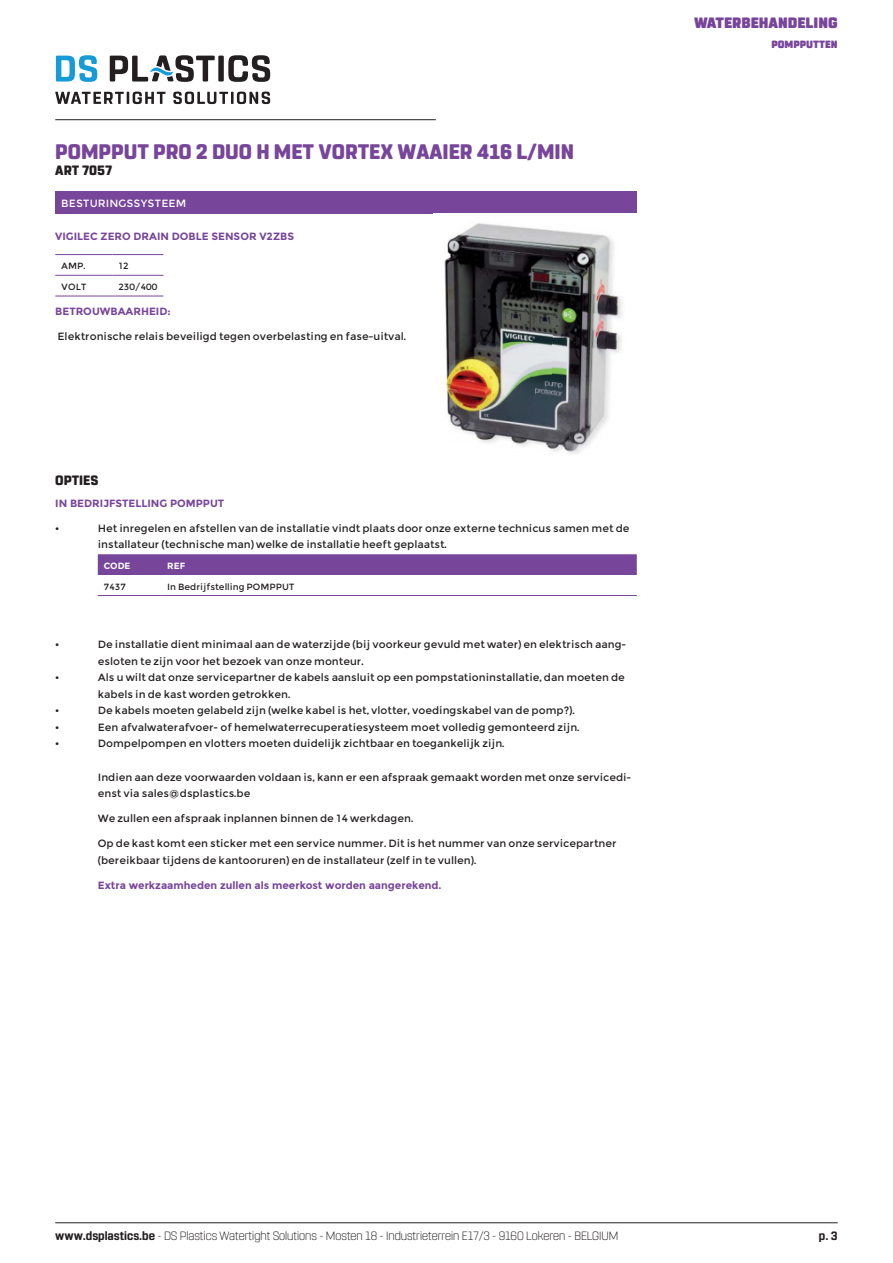
<style>
.page{position:relative;width:893px;height:1263px;background:#fff}
.page>*{position:absolute;margin:0;border:0;box-sizing:border-box;transform-origin:0 0}
.grote_titel{font:800 21px "Rohn Rounded";color:#77469b}
.t1{font:900 15px "Rohn Rounded";color:#77469b}
.t2{font:800 13.5px "Rohn Rounded";color:#231f20}
.t3{font:300 12px "Rohn Rounded";color:#231f20}
.t4{font:700 12px "Rohn Rounded";color:#231f20}
.lopende_tekst_opties{font:10.5px/16.5px "Montserrat";color:#231f20}
.titel_opsomming{font:700 10.5px "Montserrat";color:#77469b}
.lopende_tekst_zonder_insprong{font:10.5px "Montserrat";color:#231f20}
.lopende_tekst_opties-2{font:700 10.5px "Montserrat";color:#77469b}
.inhoud_tabel{font:10.5px "Montserrat";color:#fff}
.t5{font:900 10.5px "Rohn Rounded";color:#77469b}
.tabelinhoud{font:9px "Montserrat";color:#231f20}
.HEADER_TABEL{font:700 9px "Montserrat";color:#fff}
.s1{font-weight:700}
</style>
<div class="page">
<hr style="left:55px;top:119px;width:381px;height:1px;background:#231f20">
<svg style="left:56px;top:55px;width:41px;height:27px"></svg>
<svg style="left:55px;top:92px;width:215px;height:12px"></svg>
<svg style="left:110px;top:55px;width:160px;height:27px"></svg>
<hr style="left:55px;top:1222px;width:783px;height:1px;background:#231f20">
<div style="left:98px;top:554px;width:539px;height:21px;background:#77469b"></div>
<hr style="left:98px;top:595px;width:63px;height:1px;background:#77469b">
<hr style="left:161px;top:595px;width:476px;height:1px;background:#77469b">
<hr style="left:55px;top:254px;width:57px;height:1px;background:#77469b">
<hr style="left:112px;top:254px;width:51px;height:1px;background:#77469b">
<hr style="left:55px;top:275px;width:57px;height:1px;background:#77469b">
<hr style="left:112px;top:275px;width:51px;height:1px;background:#77469b">
<hr style="left:55px;top:296px;width:57px;height:1px;background:#77469b">
<hr style="left:112px;top:296px;width:51px;height:1px;background:#77469b">
<div style="left:55px;top:191px;width:582px;height:22px;background:#77469b"></div>
<img style="left:444px;top:223px;width:178px;height:231px">
<p class="grote_titel" style="left:55px;top:139px;width:520px">POMPPUT PRO 2 DUO H MET VORTEX WAAIER 416 L/MIN</p>
<p class="t2" style="left:55px;top:162px;width:59px">ART 7057</p>
<p class="inhoud_tabel" style="left:61px;top:197px;width:127px">BESTURINGSSYSTEEM</p>
<p class="titel_opsomming" style="left:55px;top:230px;width:240px">VIGILEC ZERO DRAIN DOBLE SENSOR V2ZBS</p>
<p class="tabelinhoud" style="left:61px;top:261px;width:26px">AMP.</p>
<p class="tabelinhoud" style="left:118px;top:261px;width:12px">12</p>
<p class="tabelinhoud" style="left:61px;top:281px;width:27px">VOLT</p>
<p class="tabelinhoud" style="left:118px;top:281px;width:41px">230/400</p>
<p class="titel_opsomming" style="left:55px;top:305px;width:117px">BETROUWBAARHEID:</p>
<p class="lopende_tekst_zonder_insprong" style="left:57px;top:330px;width:350px">Elektronische relais beveiligd tegen overbelasting en fase-uitval.</p>
<p class="t2" style="left:55px;top:473px;width:45px">OPTIES</p>
<p class="titel_opsomming" style="left:55px;top:497px;width:171px">IN BEDRIJFSTELLING POMPPUT</p>
<p class="lopende_tekst_opties" style="left:55px;top:520px;width:6px">•</p>
<p class="lopende_tekst_opties" style="left:98px;top:520px;width:533px">Het inregelen en afstellen van de installatie vindt plaats door onze externe technicus samen met de installateur (technische man) welke de installatie heeft geplaatst.</p>
<p class="HEADER_TABEL" style="left:104px;top:560px;width:28px">CODE</p>
<p class="HEADER_TABEL" style="left:167px;top:560px;width:19px">REF</p>
<p class="tabelinhoud" style="left:104px;top:581px;width:24px">7437</p>
<p class="tabelinhoud" style="left:167px;top:581px;width:129px">In Bedrijfstelling POMPPUT</p>
<p class="lopende_tekst_opties" style="left:55px;top:636px;width:6px">•</p>
<p class="lopende_tekst_opties" style="left:98px;top:636px;width:530px">De installatie dient minimaal aan de waterzijde (bij voorkeur gevuld met water) en elektrisch aang&shy;esloten te zijn voor het bezoek van onze monteur.</p>
<p class="lopende_tekst_opties" style="left:55px;top:669px;width:6px">•</p>
<p class="lopende_tekst_opties" style="left:98px;top:669px;width:529px">Als u wilt dat onze servicepartner de kabels aansluit op een pompstationinstallatie, dan moeten de kabels in de kast worden getrokken.</p>
<p class="lopende_tekst_opties" style="left:55px;top:702px;width:6px">•</p>
<p class="lopende_tekst_opties" style="left:98px;top:702px;width:478px">De kabels moeten gelabeld zijn (welke kabel is het, vlotter, voedingskabel van de pomp?).</p>
<p class="lopende_tekst_opties" style="left:55px;top:719px;width:6px">•</p>
<p class="lopende_tekst_opties" style="left:98px;top:719px;width:483px">Een afvalwaterafvoer- of hemelwaterrecuperatiesysteem moet volledig gemonteerd zijn.</p>
<p class="lopende_tekst_opties" style="left:55px;top:735px;width:6px">•</p>
<p class="lopende_tekst_opties" style="left:98px;top:735px;width:408px">Dompelpompen en vlotters moeten duidelijk zichtbaar en toegankelijk zijn.</p>
<p class="lopende_tekst_opties" style="left:98px;top:769px;width:535px">Indien aan deze voorwaarden voldaan is, kann er een afspraak gemaakt worden met onze servicedi&shy;enst via sales@dsplastics.be</p>
<p class="lopende_tekst_opties" style="left:98px;top:810px;width:317px">We zullen een afspraak inplannen binnen de 14 werkdagen.</p>
<p class="lopende_tekst_opties" style="left:98px;top:835px;width:520px">Op de kast komt een sticker met een service nummer. Dit is het nummer van onze servicepartner (bereikbaar tijdens de kantooruren) en de installateur (zelf in te vullen).</p>
<p class="lopende_tekst_opties-2" style="left:98px;top:879px;width:345px">Extra werkzaamheden zullen als meerkost worden aangerekend.</p>
<h2 class="t1" style="left:694px;top:14px;width:145px">WATERBEHANDELING</h2>
<p class="t5" style="left:771px;top:38px;width:68px">POMPPUTTEN</p>
<p class="t3" style="left:55px;top:1229px;width:565px"><span class="s1">www.dsplastics.be</span> - DS Plastics Watertight Solutions - Mosten 18 - Industrieterrein E17/3 - 9160 Lokeren - BELGIUM</p>
<p class="t4" style="left:819px;top:1229px;width:20px">p. 3</p>
</div>
